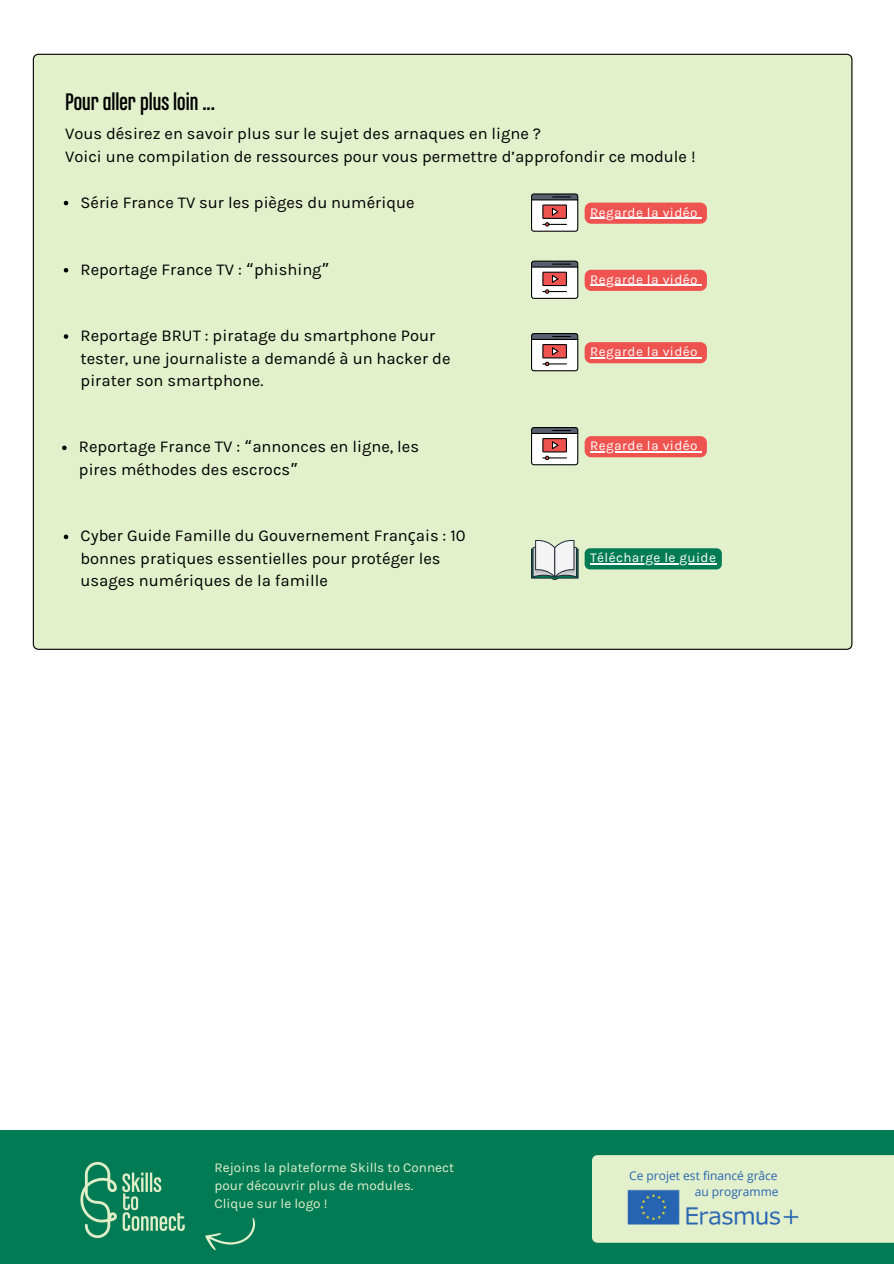
<style>
.page{position:relative;width:894px;height:1264px;background:#fff}
.page>*{position:absolute;margin:0;border:0;box-sizing:border-box;transform-origin:0 0}
.t1{font:25.5px "Chalet Comprime Cologne Eighty";color:#000}
.t2{font:16.5px/22.5px "Karla";color:#000}
.t3{font:13.5px/18px "Karla";color:#e2f0cb}
.t4{font:13.5px "Karla";letter-spacing:.03em;color:#fff}
.t5{font:12px "Open Sans";color:#2765b2}
.s1{font-family:"Noto Sans Gurmukhi"}
.s2{font-family:"Noto Sans"}
</style>
<div class="page">
<div style="left:0;top:1130px;width:893px;height:133px;background:#007b54"></div>
<div style="left:592px;top:1155px;width:301px;height:87px;background:#e2f0cb"></div>
<img style="left:80px;top:1161px;width:105px;height:78px">
<img style="left:624px;top:1186px;width:177px;height:44px">
<svg style="left:205px;top:1218px;width:50px;height:32px"></svg>
<div style="left:33px;top:54px;width:819px;height:595px;background:#e2f0cb"></div>
<svg style="left:531px;top:193px;width:47px;height:39px"></svg>
<svg style="left:584px;top:202px;width:122px;height:22px;background:#ef6863"></svg>
<svg style="left:64px;top:201px;width:4px;height:4px"></svg>
<svg style="left:64px;top:268px;width:4px;height:4px"></svg>
<svg style="left:531px;top:260px;width:47px;height:39px"></svg>
<svg style="left:584px;top:270px;width:122px;height:21px;background:#ef6460"></svg>
<svg style="left:64px;top:334px;width:4px;height:5px"></svg>
<svg style="left:531px;top:333px;width:47px;height:38px"></svg>
<svg style="left:584px;top:342px;width:122px;height:21px;background:#ef6460"></svg>
<svg style="left:62px;top:445px;width:5px;height:5px"></svg>
<svg style="left:531px;top:427px;width:47px;height:38px"></svg>
<svg style="left:584px;top:436px;width:122px;height:21px;background:#ef6460"></svg>
<svg style="left:64px;top:534px;width:4px;height:5px"></svg>
<svg style="left:531px;top:539px;width:47px;height:40px"></svg>
<svg style="left:584px;top:548px;width:137px;height:21px;background:#0f825d"></svg>
<hr style="left:590px;top:563px;width:126px;height:1px;background:#fff">
<p class="t1" style="left:65px;top:93px;width:151px">Pour aller plus loin ...</p>
<h3 class="t2" style="left:65px;top:123px;width:631px">Vous désirez en savoir plus sur le sujet des arnaques en ligne ?<br>Voici une compilation de ressources pour vous permettre d’approfondir ce module !</h3>
<p class="t2" style="left:81px;top:191px;width:335px">Série France TV sur les pièges du numérique</p>
<h3 class="t2" style="left:81px;top:258px;width:251px">Reportage France TV : <span class="s1">“</span>phishing<span class="s1">”</span></h3>
<p class="t2" style="left:81px;top:324px;width:371px">Reportage BRUT : piratage du smartphone Pour tester, une journaliste a demandé à un hacker de pirater son smartphone.</p>
<p class="t4" style="left:590px;top:204px;width:109px">Regarde la vidéo</p>
<p class="t4" style="left:590px;top:271px;width:109px">Regarde la vidéo</p>
<h3 class="t4" style="left:590px;top:344px;width:109px">Regarde la vidéo</h3>
<p class="t2" style="left:79px;top:435px;width:341px">Reportage France TV : <span class="s1">“</span>annonces en ligne, les pires méthodes des escrocs<span class="s1">”</span></p>
<p class="t4" style="left:590px;top:437px;width:109px">Regarde la vidéo</p>
<h3 class="t2" style="left:81px;top:524px;width:386px">Cyber Guide Famille du Gouvernement Fran<span class="s2">ç</span>ais : 10 bonnes pratiques essentielles pour protéger les usages numériques de la famille</h3>
<p class="t4" style="left:590px;top:550px;width:127px">Télécharge le guide</p>
<p class="t3" style="left:214px;top:1158px;width:241px">Rejoins la plateforme Skills to Connect pour découvrir plus de modules.<br>Clique sur le logo !</p>
<h1 class="t5" style="left:629px;top:1167px;width:150px">Ce projet est financé grâce</h1>
<h2 class="t5" style="left:694px;top:1183px;width:85px">au programme</h2>
</div>
